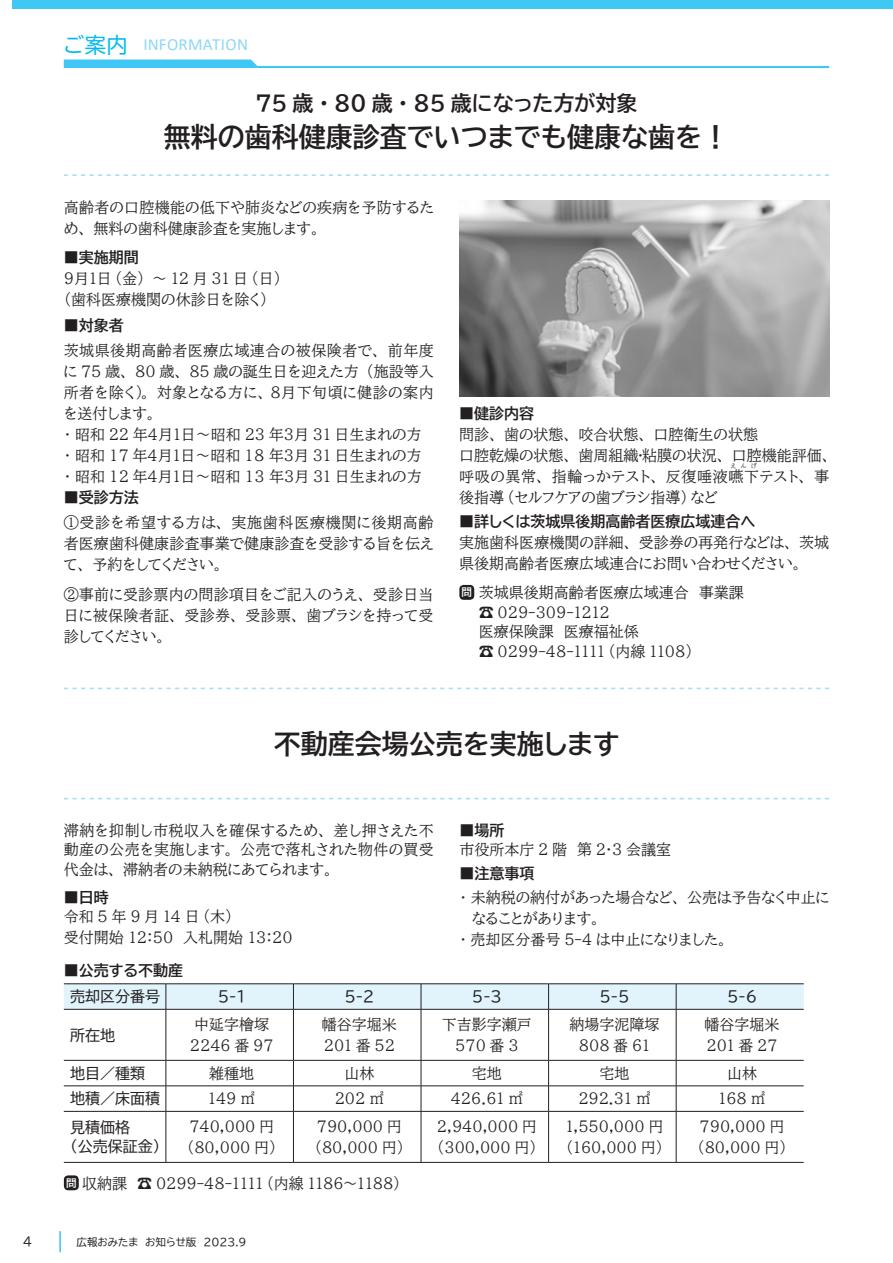
<style>
.page{position:relative;width:893px;height:1263px;background:#fff}
.page>*{position:absolute;margin:0;border:0;box-sizing:border-box;transform-origin:0 0}
.t1{font:27px "BIZ UDP Gothic Bold";color:#231f20}
.t2{font:21px "BIZ UDP Gothic Bold";color:#231f20}
.t3{font:16.95px "Calibri";letter-spacing:.015em;color:#8dd7f7}
.t4{font:15px/21px "BIZ UDP Mincho Medium";color:#231f20}
.t5{font:15px "BIZ UDP Gothic Bold";color:#231f20}
.t6{font:15px/19.5px "BIZ UDP Gothic";color:#231f20}
.t7{font:12px "BIZ UDP Gothic";color:#231f20}
.t8{font:10.5px "BIZ UDP Gothic";color:#231f20}
.t9{font:10.5px "BIZ UD Gothic Bold";color:#fff}
.t10{font:6px "BIZ UDP Mincho Medium";color:#231f20}
.s1{font-family:"BIZ UDP Gothic";font-size:21.3px;color:#00baf1}
</style>
<div class="page">
<svg style="left:64px;top:60px;width:765px;height:8px"></svg>
<div style="left:13px;top:0;width:880px;height:9px;background:#40c7f4"></div>
<svg style="left:60px;top:1231px;width:1px;height:21px"></svg>
<svg style="left:64px;top:174px;width:765px;height:2px"></svg>
<div style="left:459px;top:585px;width:15px;height:15px;background:#231f20;border-radius:4px"></div>
<svg style="left:64px;top:688px;width:765px;height:1px"></svg>
<svg style="left:64px;top:798px;width:765px;height:1px"></svg>
<hr style="left:166px;top:1060px;width:127px;height:1px;background:#231f20">
<hr style="left:293px;top:1060px;width:128px;height:1px;background:#231f20">
<hr style="left:421px;top:1060px;width:128px;height:1px;background:#231f20">
<hr style="left:549px;top:1060px;width:127px;height:1px;background:#231f20">
<hr style="left:676px;top:1060px;width:128px;height:1px;background:#231f20">
<hr style="left:166px;top:1085px;width:127px;height:1px;background:#231f20">
<hr style="left:293px;top:1085px;width:128px;height:1px;background:#231f20">
<hr style="left:421px;top:1085px;width:128px;height:1px;background:#231f20">
<hr style="left:549px;top:1085px;width:127px;height:1px;background:#231f20">
<hr style="left:676px;top:1085px;width:128px;height:1px;background:#231f20">
<hr style="left:166px;top:1111px;width:127px;height:1px;background:#231f20">
<hr style="left:293px;top:1111px;width:128px;height:1px;background:#231f20">
<hr style="left:421px;top:1111px;width:128px;height:1px;background:#231f20">
<hr style="left:549px;top:1111px;width:127px;height:1px;background:#231f20">
<hr style="left:676px;top:1111px;width:128px;height:1px;background:#231f20">
<hr style="left:166px;top:1162px;width:127px;height:1px;background:#231f20">
<hr style="left:293px;top:1162px;width:128px;height:1px;background:#231f20">
<hr style="left:421px;top:1162px;width:128px;height:1px;background:#231f20">
<hr style="left:549px;top:1162px;width:127px;height:1px;background:#231f20">
<hr style="left:676px;top:1162px;width:128px;height:1px;background:#231f20">
<hr style="left:166px;top:1009px;width:127px;height:1px;background:#231f20">
<hr style="left:293px;top:1009px;width:128px;height:1px;background:#231f20">
<hr style="left:421px;top:1009px;width:128px;height:1px;background:#231f20">
<hr style="left:549px;top:1009px;width:127px;height:1px;background:#231f20">
<hr style="left:676px;top:1009px;width:128px;height:1px;background:#231f20">
<hr style="left:64px;top:1009px;width:102px;height:1px;background:#231f20">
<hr style="left:64px;top:1060px;width:102px;height:1px;background:#231f20">
<hr style="left:64px;top:1085px;width:102px;height:1px;background:#231f20">
<hr style="left:64px;top:1111px;width:102px;height:1px;background:#231f20">
<hr style="left:64px;top:1162px;width:102px;height:1px;background:#231f20">
<hr style="left:64px;top:983px;width:102px;height:1px;background:#231f20">
<hr style="left:166px;top:983px;width:127px;height:1px;background:#231f20">
<hr style="left:293px;top:983px;width:128px;height:1px;background:#231f20">
<hr style="left:421px;top:983px;width:128px;height:1px;background:#231f20">
<hr style="left:549px;top:983px;width:127px;height:1px;background:#231f20">
<hr style="left:676px;top:983px;width:128px;height:1px;background:#231f20">
<svg style="left:64px;top:984px;width:740px;height:25px;background:#dbedf5"></svg>
<hr style="left:166px;top:1009px;width:1px;height:51px;background:#231f20">
<hr style="left:293px;top:1009px;width:1px;height:51px;background:#231f20">
<hr style="left:421px;top:1009px;width:1px;height:51px;background:#231f20">
<hr style="left:548px;top:1009px;width:1px;height:51px;background:#231f20">
<hr style="left:676px;top:1009px;width:1px;height:51px;background:#231f20">
<svg style="left:166px;top:1060px;width:1px;height:51px"></svg>
<svg style="left:293px;top:1060px;width:1px;height:51px"></svg>
<svg style="left:421px;top:1060px;width:1px;height:51px"></svg>
<svg style="left:548px;top:1060px;width:1px;height:51px"></svg>
<svg style="left:676px;top:1060px;width:1px;height:51px"></svg>
<hr style="left:166px;top:1111px;width:1px;height:51px;background:#231f20">
<hr style="left:293px;top:1111px;width:1px;height:51px;background:#231f20">
<hr style="left:421px;top:1111px;width:1px;height:51px;background:#231f20">
<hr style="left:548px;top:1111px;width:1px;height:51px;background:#231f20">
<hr style="left:676px;top:1111px;width:1px;height:51px;background:#231f20">
<div style="left:64px;top:1175px;width:15px;height:15px;background:#231f20;border-radius:4px"></div>
<img style="left:459px;top:200px;width:370px;height:197px">
<p class="t3" style="left:64px;top:33px;width:186px"><span class="s1">ご案内</span> INFORMATION</p>
<h2 class="t2" style="left:255px;top:93px;width:384px">75 歳・ 80 歳・ 85 歳になった方が対象</h2>
<h1 class="t1" style="left:164px;top:123px;width:567px">無料の歯科健康診査でいつまでも健康な歯を！</h1>
<p class="t4" style="left:64px;top:196px;width:371px">高齢者の口腔機能の低下や肺炎などの疾病を予防するため、無料の歯科健康診査を実施します。</p>
<p class="t5" style="left:64px;top:250px;width:76px">■実施期間</p>
<p class="t4" style="left:64px;top:268px;width:219px">９月１日（金）～ 12 月 31 日（日）（歯科医療機関の休診日を除く）</p>
<p class="t5" style="left:64px;top:317px;width:61px">■対象者</p>
<p class="t4" style="left:64px;top:340px;width:372px">茨城県後期高齢者医療広域連合の被保険者で、前年度に 75 歳、 80 歳、 85 歳の誕生日を迎えた方（施設等入所者を除く）。対象となる方に、８月下旬頃に健診の案内を送付します。<br>・昭和 22 年４月１日～昭和 23 年３月 31 日生まれの方<br>・昭和 17 年４月１日～昭和 18 年３月 31 日生まれの方<br>・昭和 12 年４月１日～昭和 13 年３月 31 日生まれの方</p>
<p class="t5" style="left:64px;top:490px;width:76px">■受診方法</p>
<p class="t4" style="left:64px;top:512px;width:371px;text-align:justify">①受診を希望する方は、実施歯科医療機関に後期高齢者医療歯科健康診査事業で健康診査を受診する旨を伝えて、予約をしてください。</p>
<p class="t4" style="left:64px;top:583px;width:371px;text-align:justify">②事前に受診票内の問診項目をご記入のうえ、受診日当日に被保険者証、受診券、受診票、歯ブラシを持って受診してください。</p>
<p class="t5" style="left:459px;top:406px;width:76px">■健診内容</p>
<p class="t4" style="left:459px;top:424px;width:373px">問診、歯の状態、咬合状態、口腔衛生の状態<br>口腔乾燥の状態、歯周組織・粘膜の状況、口腔機能評価、呼吸の異常、指輪っかテスト、反復唾液嚥下テスト、事</p>
<p class="t10" style="left:731px;top:463px;width:28px">えんげ</p>
<p class="t4" style="left:459px;top:487px;width:259px">後指導（セルフケアの歯ブラシ指導）など</p>
<p class="t5" style="left:459px;top:514px;width:298px">■詳しくは茨城県後期高齢者医療広域連合へ</p>
<p class="t4" style="left:459px;top:532px;width:371px">実施歯科医療機関の詳細、受診券の再発行などは、茨城県後期高齢者医療広域連合にお問い合わせください。</p>
<p class="t4" style="left:469px;top:583px;width:277px;line-height:19.5px">　茨城県後期高齢者医療広域連合　事業課　☎ 029-309-1212<br>　医療保険課　医療福祉係<br>　☎ 0299-48-1111 （内線 1108）</p>
<p class="t9" style="left:462px;top:587px;width:12px">問</p>
<h1 class="t1" style="left:274px;top:730px;width:347px">不動産会場公売を実施します</h1>
<p class="t4" style="left:64px;top:820px;width:371px;line-height:19.5px;text-align:justify">滞納を抑制し市税収入を確保するため、差し押さえた不動産の公売を実施します。公売で落札された物件の買受代金は、滞納者の未納税にあてられます。</p>
<p class="t5" style="left:64px;top:889px;width:47px">■日時</p>
<p class="t4" style="left:64px;top:906px;width:230px">令和5年9月14日（木）<br>受付開始 12：50　入札開始 １３：２０</p>
<p class="t5" style="left:64px;top:963px;width:121px">■公売する不動産</p>
<p class="t5" style="left:459px;top:822px;width:46px">■場所</p>
<p class="t4" style="left:459px;top:839px;width:213px">市役所本庁 2 階　第 2・3 会議室</p>
<p class="t5" style="left:459px;top:866px;width:76px">■注意事項</p>
<p class="t4" style="left:459px;top:887px;width:371px">・未納税の納付があった場合など、公売は予告なく中止に</p>
<p class="t4" style="left:472px;top:908px;width:129px">なることがあります。</p>
<p class="t4" style="left:459px;top:929px;width:269px">・売却区分番号 5-4 は中止になりました。</p>
<p class="t6" style="left:70px;top:987px;width:91px">売却区分番号</p>
<p class="t6" style="left:218px;top:987px;width:30px">5-1</p>
<p class="t6" style="left:344px;top:987px;width:31px">5-2</p>
<p class="t6" style="left:472px;top:987px;width:31px">5-3</p>
<p class="t6" style="left:599px;top:987px;width:31px">5-5</p>
<p class="t6" style="left:727px;top:987px;width:31px">5-6</p>
<p class="t6" style="left:70px;top:1025px;width:46px">所在地</p>
<p class="t4" style="left:190px;top:1014px;width:85px">中延字檜塚<br>2246 番 97</p>
<p class="t4" style="left:322px;top:1014px;width:76px">幡谷字堀米<br>201 番 52</p>
<p class="t4" style="left:442px;top:1014px;width:91px;text-align:center">下吉影字瀬戸<br>570 番 3</p>
<p class="t4" style="left:569px;top:1014px;width:91px;text-align:center">納場字泥障塚<br>808 番 61</p>
<p class="t4" style="left:705px;top:1014px;width:77px">幡谷字堀米<br>201 番 27</p>
<p class="t6" style="left:70px;top:1063px;width:76px">地目／種類</p>
<p class="t4" style="left:209px;top:1062px;width:46px">雑種地</p>
<p class="t4" style="left:344px;top:1062px;width:31px">山林</p>
<p class="t4" style="left:472px;top:1062px;width:31px">宅地</p>
<p class="t4" style="left:599px;top:1062px;width:31px">宅地</p>
<p class="t4" style="left:727px;top:1062px;width:31px">山林</p>
<p class="t6" style="left:70px;top:1089px;width:91px">地積／床面積</p>
<p class="t4" style="left:208px;top:1088px;width:48px">149 ㎡</p>
<p class="t4" style="left:335px;top:1088px;width:51px">202 ㎡</p>
<p class="t4" style="left:451px;top:1088px;width:74px">426.61 ㎡</p>
<p class="t4" style="left:578px;top:1088px;width:74px">292.31 ㎡</p>
<p class="t4" style="left:719px;top:1088px;width:48px">168 ㎡</p>
<p class="t6" style="left:70px;top:1117px;width:91px">見積価格<br>（公売保証金）</p>
<p class="t4" style="left:187px;top:1116px;width:91px">740,000 円（80,000 円）</p>
<p class="t4" style="left:314px;top:1116px;width:91px">790,000 円（80,000 円）</p>
<p class="t4" style="left:437px;top:1116px;width:102px">2,940,000 円（300,000 円）</p>
<p class="t4" style="left:566px;top:1116px;width:99px">1,550,000 円（160,000 円）</p>
<p class="t4" style="left:697px;top:1116px;width:91px">790,000 円（80,000 円）</p>
<p class="t4" style="left:82px;top:1172px;width:320px">収納課　☎ 0299-48-1111 （内線 1186～1188）</p>
<p class="t9" style="left:66px;top:1177px;width:12px">問</p>
<p class="t7" style="left:23px;top:1236px;width:11px">4</p>
<p class="t8" style="left:77px;top:1236px;width:172px">広報おみたま　お知らせ版　2023.9</p>
</div>
